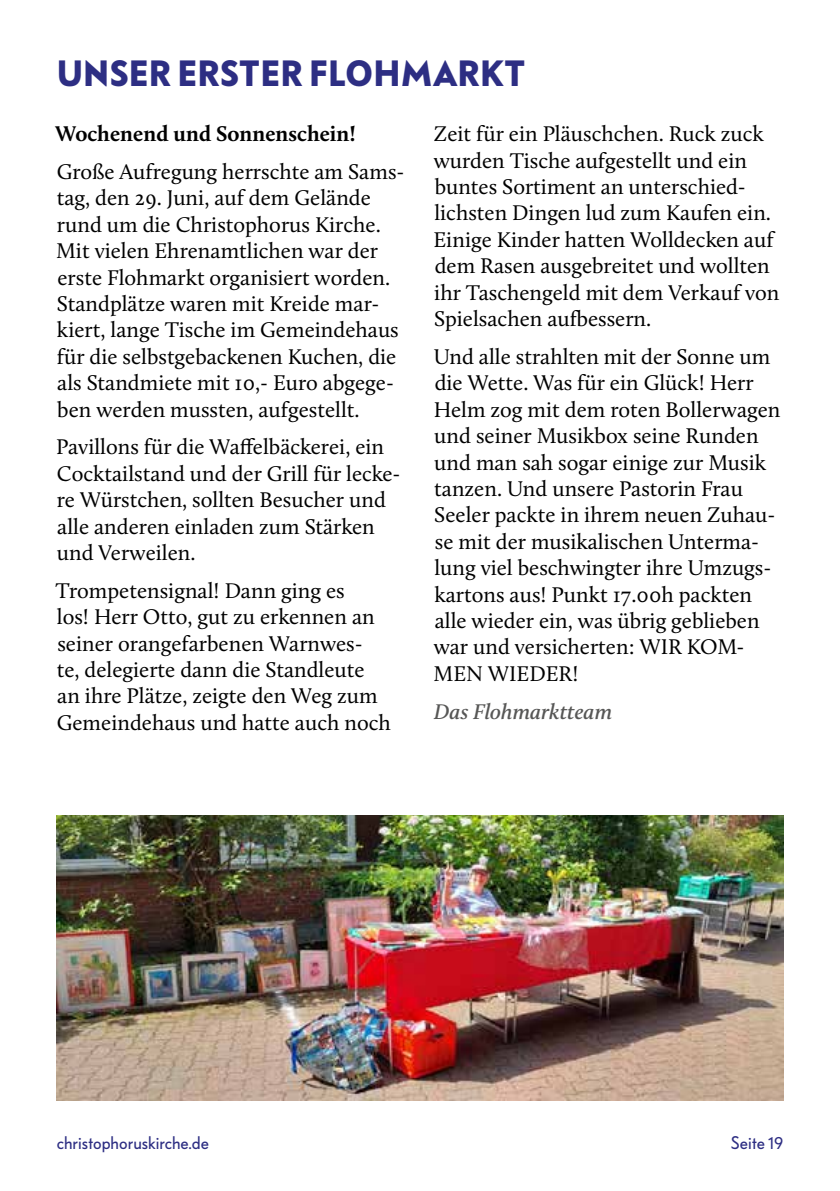
<style>
.page{position:relative;width:840px;height:1191px;background:#fff}
.page>*{position:absolute;margin:0;border:0;box-sizing:border-box;transform-origin:0 0}
.t1{font:700 36px "Bauer Grotesk Pro";letter-spacing:.02em;color:#2d2e83}
.t2{font:22px/26.4px "Calluna";color:#000}
.t3{font:700 22px "Calluna";color:#000}
.t4{font:italic 600 22px "Calluna";color:#575756}
.t5{font:18px "Bauer Grotesk Pro";color:#2d2e83}
</style>
<div class="page">
<img style="left:57px;top:815px;width:725px;height:285px">
<h1 class="t1" style="left:57px;top:46px;width:470px">UNSER ERSTER FLOHMARKT</h1>
<p class="t3" style="left:55px;top:120px;width:302px">Wochenend und Sonnenschein!</p>
<p class="t2" style="left:56px;top:158px;width:349px">Große Aufregung herrschte am Sams&shy;tag, den 29. Juni, auf dem Gelände rund um die Christophorus Kirche.<br>Mit vielen Ehrenamtlichen war der erste Flohmarkt organisiert worden.<br>Standplätze waren mit Kreide mar&shy;kiert, lange Tische im Gemeindehaus für die selbstgebackenen Kuchen, die als Standmiete mit 10,- Euro abgege&shy;ben werden mussten, aufgestellt.</p>
<p class="t2" style="left:56px;top:434px;width:346px">Pavillons für die Waffelbäckerei, ein<br>Cocktailstand und der Grill für lecke&shy;re Würstchen, sollten Besucher und alle anderen einladen zum Stärken und Verweilen.</p>
<p class="t2" style="left:56px;top:577px;width:336px">Trompetensignal! Dann ging es<br>los! Herr Otto, gut zu erkennen an seiner orangefarbenen Warnwes-<br>te, delegierte dann die Standleute an ihre Plätze, zeigte den Weg zum Gemeindehaus und hatte auch noch</p>
<p class="t2" style="left:433px;top:120px;width:347px">Zeit für ein Pläuschchen. Ruck zuck wurden Tische aufgestellt und ein buntes Sortiment an unterschied&shy;lichsten Dingen lud zum Kaufen ein.<br>Einige Kinder hatten Wolldecken auf dem Rasen ausgebreitet und wollten ihr Taschengeld mit dem Verkauf von Spielsachen aufbessern.</p>
<p class="t2" style="left:433px;top:343px;width:348px">Und alle strahlten mit der Sonne um die Wette. Was für ein Glück! Herr<br>Helm zog mit dem roten Bollerwagen und seiner Musikbox seine Runden und man sah sogar einige zur Musik tanzen. Und unsere Pastorin Frau<br>Seeler packte in ihrem neuen Zuhau&shy;se mit der musikalischen Unterma&shy;lung viel beschwingter ihre Umzugs&shy;kartons aus! Punkt 17.00h packten alle wieder ein, was übrig geblieben war und versicherten: WIR KOM-<br>MEN WIEDER!</p>
<p class="t4" style="left:433px;top:697px;width:180px">Das Flohmarktteam</p>
<p class="t5" style="left:57px;top:1129px;width:154px">christophoruskirche.de</p>
<p class="t5" style="left:730px;top:1129px;width:54px">Seite 19</p>
</div>
